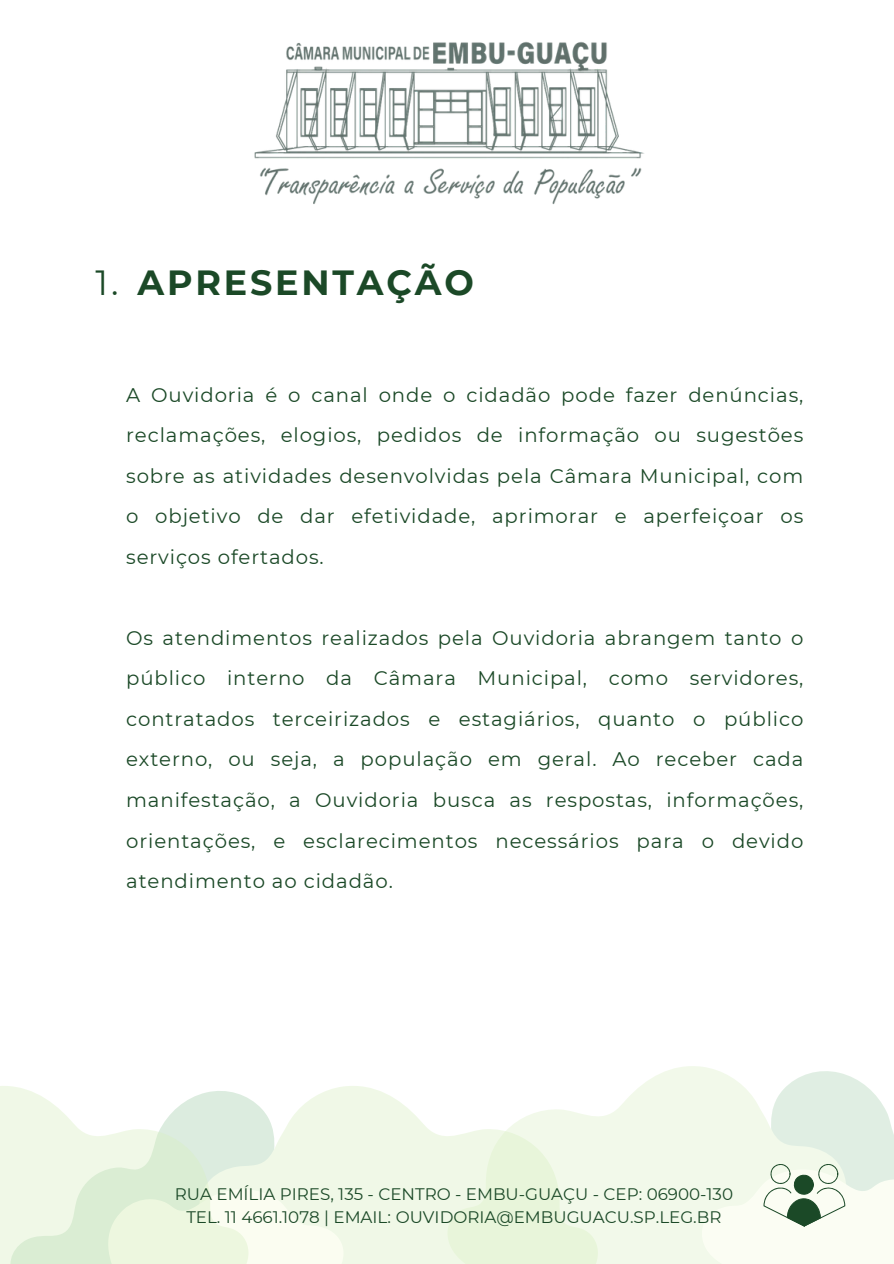
<style>
.page{position:relative;width:894px;height:1264px;background:#fff}
.page>*{position:absolute;margin:0;border:0;box-sizing:border-box;transform-origin:0 0}
.t1{font:700 34.95px "Montserrat";letter-spacing:.08em;color:#1b4927}
.t2{font:19.65px/40.5px "Montserrat";letter-spacing:.045em;color:#1b4927;text-align:justify}
.t3{font:16.65px "Montserrat";color:#1b4927}
.s1{font-weight:400}
</style>
<div class="page">
<svg style="left:343px;top:1086px;width:104px;height:177px;background:#f1f8e9"></svg>
<svg style="left:447px;top:1066px;width:254px;height:197px;fill:#f2f9ea"></svg>
<svg style="left:0;top:1086px;width:343px;height:177px"></svg>
<img style="left:254px;top:42px;width:390px;height:163px">
<svg style="left:701px;top:1067px;width:192px;height:196px"></svg>
<h2 class="t1" style="left:96px;top:261px;width:380px"><span class="s1">1.</span> APRESENTAÇÃO</h2>
<p class="t2" style="left:126px;top:374px;width:678px">A Ouvidoria é o canal onde o cidadão pode fazer denúncias, reclamações, elogios, pedidos de informação ou sugestões sobre as atividades desenvolvidas pela Câmara Municipal, com o objetivo de dar efetividade, aprimorar e aperfeiçoar os serviços ofertados.</p>
<p class="t2" style="left:126px;top:617px;width:678px">Os atendimentos realizados pela Ouvidoria abrangem tanto o público interno da Câmara Municipal, como servidores, contratados terceirizados e estagiários, quanto o público externo, ou seja, a população em geral. Ao receber cada manifestação, a Ouvidoria busca as respostas, informações, orientações, e esclarecimentos necessários para o devido atendimento ao cidadão.</p>
<p class="t3" style="left:175px;top:1184px;width:559px">RUA EMÍLIA PIRES, 135 - CENTRO - EMBU-GUAÇU - CEP: 06900-130</p>
<h2 class="t3" style="left:186px;top:1206px;width:536px">TEL. 11 4661.1078 | EMAIL: OUVIDORIA@EMBUGUACU.SP.LEG.BR</h2>
</div>
